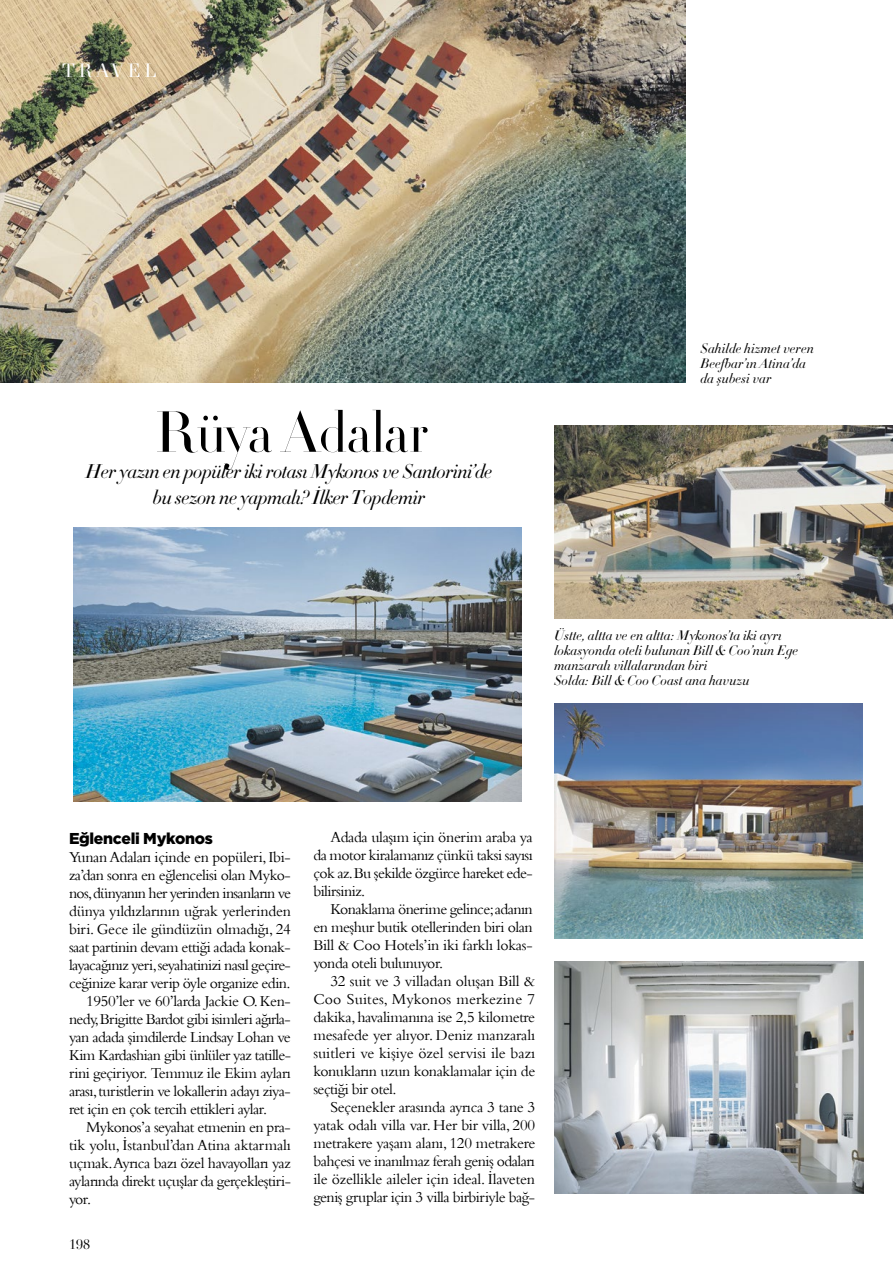
<style>
.page{position:relative;width:893px;height:1276px;background:#fff}
.page>*{position:absolute;margin:0;border:0;box-sizing:border-box;transform-origin:0 0}
.t1{font:57px "Didot Disp Ex Lg";letter-spacing:-.005em;color:#000}
.t2{font:italic 300 19.5px/25.5px "Didot HTF Lb";letter-spacing:-.02em;color:#000;text-align:center}
.t3{font:19.5px "New Paris Headline";letter-spacing:.19em;color:#fff}
.t4{font:15.75px/18px "Bembo Std";letter-spacing:-.03em;color:#000;text-align:justify}
.t5{font:15.75px "Bembo Std";letter-spacing:-.01em;color:#000}
.t6{font:900 15.75px "Gotham";letter-spacing:-.015em;color:#000}
.t7{font:italic 300 13.5px/15px "Didot HTF Lb";letter-spacing:.01em;color:#000}
.t8{font:13.5px "Didot LT Std";color:#000}
</style>
<div class="page">
<img style="left:0;top:0;width:685px;height:382px">
<img style="left:554px;top:426px;width:339px;height:192px">
<img style="left:554px;top:961px;width:309px;height:232px">
<img style="left:554px;top:703px;width:309px;height:235px">
<img style="left:73px;top:527px;width:449px;height:274px">
<p class="t3" style="left:62px;top:59px;width:96px">TRAVEL</p>
<h1 class="t1" style="left:158px;top:398px;width:273px">Rüya Adalar</h1>
<p class="t2" style="left:86px;top:459px;width:408px">Her yazın en popüler iki rotası Mykonos ve Santorini’de bu sezon ne yapmalı? İlker Topdemir</p>
<p class="t7" style="left:701px;top:341px;width:115px">Sahilde hizmet veren<br>Beefbar’ın Atina’da da şubesi var</p>
<p class="t7" style="left:554px;top:628px;width:246px">Üstte, altta ve en altta: Mykonos’ta iki ayrı lokasyonda oteli bulunan Bill &amp; Coo’nun Ege manzaralı villalarından biri<br>Solda: Bill &amp; Coo Coast ana havuzu</p>
<p class="t6" style="left:69px;top:827px;width:145px">Eğlenceli Mykonos</p>
<p class="t4" style="left:69px;top:848px;width:223px">Yunan Adaları içinde en popüleri, Ibi-</p>
<p class="t4" style="left:69px;top:866px;width:223px">za’dan sonra en eğlencelisi olan Myko-</p>
<p class="t4" style="left:69px;top:884px;width:223px">nos,dünyanın her yerinden insanların ve</p>
<p class="t4" style="left:69px;top:902px;width:223px">dünya yıldızlarının uğrak yerlerinden</p>
<p class="t5" style="left:69px;top:920px;width:223px">biri. Gece ile gündüzün olmadığı, 24</p>
<p class="t4" style="left:69px;top:938px;width:223px">saat partinin devam ettiği adada konak-</p>
<p class="t4" style="left:69px;top:956px;width:223px">layacağınız yeri, seyahatinizi nasıl geçire-</p>
<p class="t4" style="left:69px;top:974px;width:223px">ceğinize karar verip öyle organize edin.</p>
<p class="t4" style="left:86px;top:992px;width:206px">1950’ler ve 60’larda Jackie O. Ken-</p>
<p class="t4" style="left:69px;top:1010px;width:223px">nedy,Brigitte Bardot gibi isimleri ağırla-</p>
<p class="t4" style="left:69px;top:1028px;width:223px">yan adada şimdilerde Lindsay Lohan ve</p>
<p class="t4" style="left:69px;top:1046px;width:223px">Kim Kardashian gibi ünlüler yaz tatille-</p>
<p class="t4" style="left:69px;top:1064px;width:223px">rini geçiriyor. Temmuz ile Ekim ayları</p>
<p class="t4" style="left:69px;top:1082px;width:223px">arası, turistlerin ve lokallerin adayı ziya-</p>
<p class="t4" style="left:69px;top:1100px;width:200px">ret için en çok tercih ettikleri aylar.</p>
<p class="t4" style="left:86px;top:1118px;width:206px">Mykonos’a seyahat etmenin en pra-</p>
<p class="t5" style="left:69px;top:1136px;width:223px">tik yolu, İstanbul’dan Atina aktarmalı</p>
<p class="t4" style="left:69px;top:1154px;width:223px">uçmak.Ayrıca bazı özel havayolları yaz</p>
<p class="t4" style="left:69px;top:1172px;width:223px">aylarında direkt uçuşlar da gerçekleştiri-</p>
<p class="t4" style="left:69px;top:1190px;width:24px">yor.</p>
<p class="t8" style="left:69px;top:1236px;width:23px">198</p>
<p class="t4" style="left:313px;top:828px;width:221px;text-indent:17px">Adada ulaşım için önerim araba ya da motor kiralamanız çünkü taksi sayısı çok az.Bu şekilde özgürce hareket ede&shy;bilirsiniz.</p>
<p class="t4" style="left:313px;top:900px;width:221px;text-indent:17px">Konaklama önerime gelince; adanın en meşhur butik otellerinden biri olan Bill &amp; Coo Hotels’in iki farklı lokas&shy;yonda oteli bulunuyor.</p>
<p class="t4" style="left:313px;top:972px;width:223px;text-indent:17px">32 suit ve 3 villadan oluşan Bill &amp; Coo Suites, Mykonos merkezine 7 dakika, havalimanına ise 2,5 kilometre mesafede yer alıyor. Deniz manzaralı suitleri ve kişiye özel servisi ile bazı konukların uzun konaklamalar için de seçtiği bir otel.</p>
<p class="t4" style="left:313px;top:1098px;width:223px;text-indent:17px">Seçenekler arasında ayrıca 3 tane 3 yatak odalı villa var. Her bir villa, 200 metrakere yaşam alanı, 120 metrakere bahçesi ve inanılmaz ferah geniş odaları ile özellikle aileler için ideal. İlaveten geniş gruplar için 3 villa birbiriyle bağ-</p>
</div>
